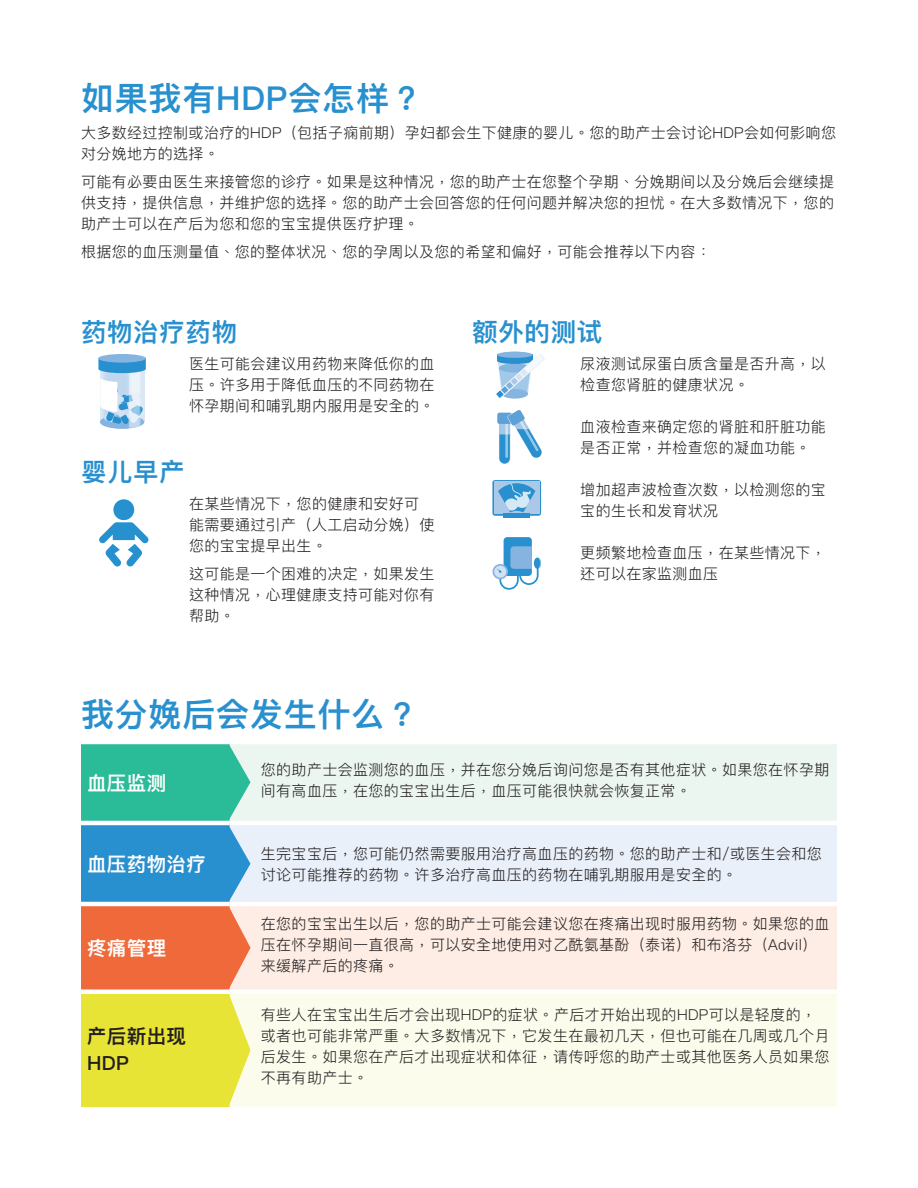
<style>
.page{position:relative;width:918px;height:1188px;background:#fff}
.page>*{position:absolute;margin:0;border:0;box-sizing:border-box;transform-origin:0 0}
.Body_text{font:600 33px "Ping Fang HK";letter-spacing:.025em;color:#2890cf}
.Body_text-2{font:600 25.5px "Ping Fang HK";letter-spacing:.025em;color:#2890cf}
.t1{font:600 19.5px "Ping Fang HK";letter-spacing:.02em;color:#fff}
.t2{font:600 19.5px/27px "Ping Fang HK";letter-spacing:.02em;color:#231f20}
.Body_text-3{font:300 15px/21px "Ping Fang HK";letter-spacing:.025em;color:#231f20}
</style>
<div class="page">
<div style="left:81px;top:742px;width:149px;height:81px;background:#2abb98"></div>
<div style="left:230px;top:744px;width:607px;height:77px;background:#ecf6f1"></div>
<div style="left:81px;top:823px;width:149px;height:81px;background:#2890cf"></div>
<div style="left:230px;top:825px;width:607px;height:77px;background:#e9f0f9"></div>
<div style="left:81px;top:904px;width:149px;height:88px;background:#f0693a"></div>
<div style="left:250px;top:906px;width:587px;height:83px;background:#fdede4"></div>
<div style="left:81px;top:992px;width:149px;height:114px;background:#e7e435"></div>
<div style="left:250px;top:994px;width:587px;height:112px;background:#fbfcec"></div>
<hr style="left:81px;top:821px;width:149px;height:4px;background:#fff">
<hr style="left:81px;top:902px;width:149px;height:4px;background:#fff">
<div style="left:81px;top:989px;width:149px;height:5px;background:#fff"></div>
<hr style="left:81px;top:740px;width:149px;height:4px;background:#fff">
<svg style="left:229px;top:744px;width:21px;height:76px;background:#89d8c3"></svg>
<svg style="left:229px;top:826px;width:21px;height:280px;background:#d6cea9"></svg>
<div style="left:113px;top:499px;width:21px;height:21px;background:#2791d0;border-radius:50%"></div>
<svg style="left:99px;top:522px;width:50px;height:45px"></svg>
<div style="left:98px;top:357px;width:48px;height:12px;background:#2890cf;border-radius:2px"></div>
<div style="left:98px;top:354px;width:48px;height:9px;background:#86b4e0;border-radius:50%"></div>
<div style="left:98px;top:365px;width:48px;height:8px;background:#2890cf;border-radius:50%"></div>
<svg style="left:100px;top:370px;width:44px;height:59px"></svg>
<div style="left:497px;top:352px;width:36px;height:6px;background:#86b4e0;border-radius:50%"></div>
<svg style="left:495px;top:354px;width:50px;height:45px"></svg>
<div style="left:497px;top:413px;width:15px;height:11px;background:#5ea1d7;border-radius:2px"></div>
<svg style="left:499px;top:410px;width:43px;height:54px"></svg>
<div style="left:492px;top:480px;width:49px;height:36px;background:#2890cf;border-radius:3px"></div>
<div style="left:494px;top:481px;width:46px;height:33px;background:#acc8e8"></div>
<hr style="left:504px;top:514px;width:26px;height:4px;background:#2890cf">
<svg style="left:498px;top:483px;width:37px;height:29px"></svg>
<div style="left:504px;top:537px;width:28px;height:39px;background:#2890cf;border-radius:4px"></div>
<svg style="left:492px;top:564px;width:16px;height:15px"></svg>
<div style="left:494px;top:566px;width:12px;height:12px;background:#d3e2f3;border-radius:50%"></div>
<svg style="left:496px;top:546px;width:45px;height:44px"></svg>
<p class="Body_text" style="left:81px;top:78px;width:343px">如果我有HDP会怎样？</p>
<p class="Body_text-3" style="left:81px;top:122px;width:757px">大多数经过控制或治疗的HDP（包括子痫前期）孕妇都会生下健康的婴儿。您的助产士会讨论HDP会如何影响您对分娩地方的选择。</p>
<p class="Body_text-3" style="left:81px;top:171px;width:755px;text-align:justify">可能有必要由医生来接管您的诊疗。如果是这种情况，您的助产士在您整个孕期、分娩期间以及分娩后会继续提供支持，提供信息，并维护您的选择。您的助产士会回答您的任何问题并解决您的担忧。在大多数情况下，您的助产士可以在产后为您和您的宝宝提供医疗护理。</p>
<p class="Body_text-3" style="left:81px;top:241px;width:632px">根据您的血压测量值、您的整体状况、您的孕周以及您的希望和偏好，可能会推荐以下内容：</p>
<p class="Body_text-2" style="left:81px;top:316px;width:158px">药物治疗药物</p>
<p class="Body_text-3" style="left:189px;top:353px;width:247px;text-align:justify">医生可能会建议用药物来降低你的血压。许多用于降低血压的不同药物在怀孕期间和哺乳期内服用是安全的。</p>
<p class="Body_text-2" style="left:81px;top:456px;width:105px">婴儿早产</p>
<p class="Body_text-3" style="left:189px;top:493px;width:247px">在某些情况下，您的健康和安好可能需要通过引产（人工启动分娩）使您的宝宝提早出生。</p>
<p class="Body_text-3" style="left:189px;top:563px;width:247px;text-align:justify">这可能是一个困难的决定，如果发生这种情况，心理健康支持可能对你有帮助。</p>
<p class="Body_text" style="left:81px;top:694px;width:339px">我分娩后会发生什么？</p>
<p class="Body_text-2" style="left:472px;top:316px;width:132px">额外的测试</p>
<p class="Body_text-3" style="left:580px;top:353px;width:247px">尿液测试尿蛋白质含量是否升高，以检查您肾脏的健康状况。</p>
<p class="Body_text-3" style="left:580px;top:416px;width:247px">血液检查来确定您的肾脏和肝脏功能是否正常，并检查您的凝血功能。</p>
<p class="Body_text-3" style="left:580px;top:479px;width:247px">增加超声波检查次数，以检测您的宝宝的生长和发育状况</p>
<p class="Body_text-3" style="left:580px;top:542px;width:247px">更频繁地检查血压，在某些情况下，还可以在家监测血压</p>
<p class="t1" style="left:87px;top:771px;width:81px">血压监测</p>
<p class="Body_text-3" style="left:261px;top:759px;width:570px">您的助产士会监测您的血压，并在您分娩后询问您是否有其他症状。如果您在怀孕期间有高血压，在您的宝宝出生后，血压可能很快就会恢复正常。</p>
<p class="t1" style="left:87px;top:852px;width:120px">血压药物治疗</p>
<p class="Body_text-3" style="left:261px;top:843px;width:562px">生完宝宝后，您可能仍然需要服用治疗高血压的药物。您的助产士和/或医生会和您讨论可能推荐的药物。许多治疗高血压的药物在哺乳期服用是安全的。</p>
<p class="t1" style="left:87px;top:936px;width:81px">疼痛管理</p>
<p class="t2" style="left:87px;top:1022px;width:101px">产后新出现<br>HDP</p>
<p class="Body_text-3" style="left:261px;top:913px;width:570px">在您的宝宝出生以后，您的助产士可能会建议您在疼痛出现时服用药物。如果您的血压在怀孕期间一直很高，可以安全地使用对乙酰氨基酚（泰诺）和布洛芬（Advil）来缓解产后的疼痛。</p>
<p class="Body_text-3" style="left:261px;top:1004px;width:570px">有些人在宝宝出生后才会出现HDP的症状。产后才开始出现的HDP可以是轻度的，或者也可能非常严重。大多数情况下，它发生在最初几天，但也可能在几周或几个月后发生。如果您在产后才出现症状和体征，请传呼您的助产士或其他医务人员如果您不再有助产士。</p>
</div>
